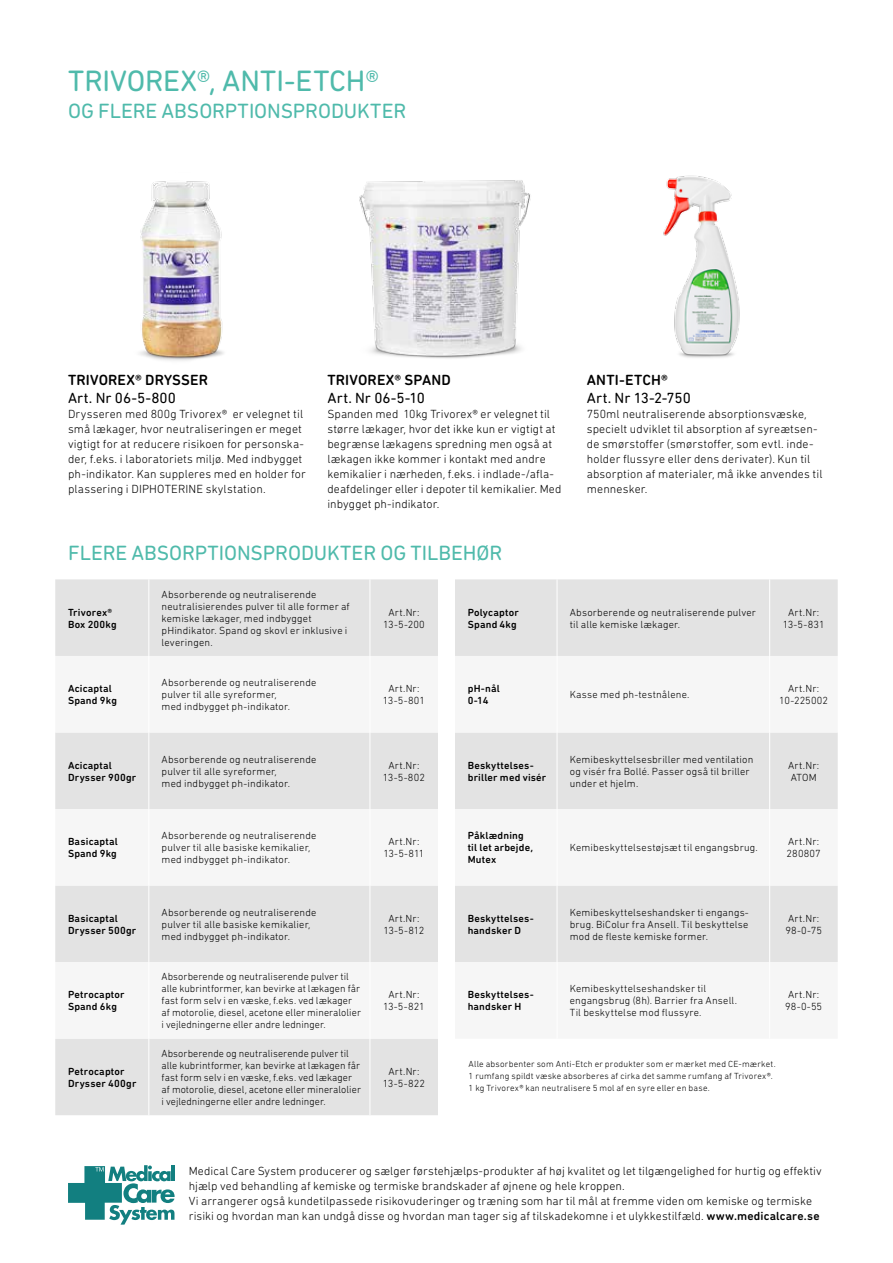
<style>
.page{position:relative;width:893px;height:1263px;background:#fff}
.page>*{position:absolute;margin:0;border:0;box-sizing:border-box;transform-origin:0 0}
.t1{font:30px "DIN Next Rounded LT Pro";color:#4fbaab}
.t2{font:21px "DIN Next Rounded LT Pro";letter-spacing:-.005em;color:#4fbaab}
.t3{font:15px "DIN Next Rounded LT Pro";color:#000}
.t4{font:500 15px "DIN Next Rounded LT Pro";letter-spacing:.01em;color:#000}
.t5{font:300 12px/15px "DIN Next Rounded LT Pro";letter-spacing:.01em;color:#000}
.t6{font:300 10.5px/12px "DIN Next Rounded LT Pro";letter-spacing:.015em;color:#000}
.t7{font:500 10.5px/12px "DIN Next Rounded LT Pro";letter-spacing:.02em;color:#000}
.t8{font:300 9px/12px "DIN Next Rounded LT Pro";letter-spacing:.02em;color:#000}
.s1{font-weight:500}
</style>
<div class="page">
<img style="left:359px;top:180px;width:172px;height:179px">
<img style="left:663px;top:175px;width:77px;height:183px">
<img style="left:140px;top:181px;width:84px;height:180px">
<svg style="left:68px;top:1165px;width:107px;height:59px"></svg>
<div style="left:55px;top:579px;width:383px;height:536px;background:#e3e3e3"></div>
<svg style="left:55px;top:656px;width:383px;height:383px;fill:#f6f6f6"></svg>
<hr style="left:148px;top:579px;width:1px;height:77px;background:#fff">
<hr style="left:370px;top:579px;width:1px;height:77px;background:#fff">
<hr style="left:148px;top:656px;width:1px;height:76px;background:#fff">
<hr style="left:370px;top:656px;width:1px;height:76px;background:#fff">
<hr style="left:148px;top:732px;width:1px;height:77px;background:#fff">
<hr style="left:370px;top:732px;width:1px;height:77px;background:#fff">
<hr style="left:148px;top:809px;width:1px;height:76px;background:#fff">
<hr style="left:370px;top:809px;width:1px;height:76px;background:#fff">
<hr style="left:148px;top:885px;width:1px;height:77px;background:#fff">
<hr style="left:370px;top:885px;width:1px;height:77px;background:#fff">
<hr style="left:148px;top:962px;width:1px;height:77px;background:#fff">
<hr style="left:370px;top:962px;width:1px;height:77px;background:#fff">
<hr style="left:148px;top:1039px;width:1px;height:76px;background:#fff">
<hr style="left:370px;top:1039px;width:1px;height:76px;background:#fff">
<div style="left:455px;top:579px;width:383px;height:77px;background:#e3e3e3"></div>
<svg style="left:455px;top:732px;width:383px;height:230px;fill:#e3e3e3"></svg>
<hr style="left:557px;top:579px;width:1px;height:77px;background:#fff">
<hr style="left:769px;top:579px;width:1px;height:77px;background:#fff">
<hr style="left:557px;top:732px;width:1px;height:77px;background:#fff">
<hr style="left:769px;top:732px;width:1px;height:77px;background:#fff">
<hr style="left:557px;top:809px;width:1px;height:76px;background:#fff">
<hr style="left:769px;top:809px;width:1px;height:76px;background:#fff">
<hr style="left:557px;top:885px;width:1px;height:77px;background:#fff">
<hr style="left:769px;top:885px;width:1px;height:77px;background:#fff">
<h1 class="t1" style="left:68px;top:63px;width:312px">TRIVOREX®, ANTI-ETCH®</h1>
<h2 class="t2" style="left:68px;top:98px;width:340px">OG FLERE ABSORPTIONSPRODUKTER</h2>
<h3 class="t4" style="left:68px;top:372px;width:142px">TRIVOREX® DRYSSER</h3>
<h3 class="t3" style="left:68px;top:390px;width:109px">Art. Nr 06-5-800</h3>
<p class="t5" style="left:68px;top:407px;width:239px">Drysseren med 800g Trivorex® er velegnet til små lækager, hvor neutraliseringen er meget vigtigt for at reducere risikoen for personska&shy;der, f.eks. i laboratoriets miljø. Med indbygget ph-indikator. Kan suppleres med en holder for plassering i DIPHOTERINE skylstation.</p>
<h3 class="t4" style="left:327px;top:372px;width:125px">TRIVOREX® SPAND</h3>
<h3 class="t3" style="left:327px;top:390px;width:99px">Art. Nr 06-5-10</h3>
<p class="t5" style="left:327px;top:407px;width:236px">Spanden med 10kg Trivorex® er velegnet til større lækager, hvor det ikke kun er vigtigt at begrænse lækagens spredning men også at lækagen ikke kommer i kontakt med andre kemikalier i nærheden, f.eks. i indlade-/afla&shy;deafdelinger eller i depoter til kemikalier. Med inbygget ph-indikator.</p>
<h2 class="t2" style="left:68px;top:541px;width:436px">FLERE ABSORPTIONSPRODUKTER OG TILBEHØR</h2>
<h3 class="t4" style="left:587px;top:372px;width:83px">ANTI-ETCH®</h3>
<h3 class="t3" style="left:587px;top:390px;width:105px">Art. Nr 13-2-750</h3>
<p class="t5" style="left:587px;top:407px;width:237px">750ml neutraliserende absorptionsvæske, specielt udviklet til absorption af syreætsen&shy;de smørstoffer (smørstoffer, som evtl. inde&shy;holder flussyre eller dens derivater). Kun til absorption af materialer, må ikke anvendes til mennesker.</p>
<p class="t7" style="left:68px;top:606px;width:50px">Trivorex®<br>Box 200kg</p>
<p class="t6" style="left:162px;top:588px;width:190px">Absorberende og neutraliserende neutralisierendes pulver til alle former af kemiske lækager, med indbygget pHindikator. Spand og skovl er inklusive i leveringen.</p>
<p class="t6" style="left:383px;top:606px;width:43px;text-align:center">Art.Nr:<br>13-5-200</p>
<p class="t7" style="left:68px;top:682px;width:50px">Acicaptal<br>Spand 9kg</p>
<p class="t6" style="left:162px;top:676px;width:156px">Absorberende og neutraliserende pulver til alle syreformer,<br>med indbygget ph-indikator.</p>
<p class="t6" style="left:383px;top:682px;width:44px;text-align:center">Art.Nr:<br>13-5-801</p>
<p class="t7" style="left:68px;top:759px;width:70px">Acicaptal<br>Drysser 900gr</p>
<p class="t6" style="left:162px;top:753px;width:156px">Absorberende og neutraliserende pulver til alle syreformer,<br>med indbygget ph-indikator.</p>
<p class="t6" style="left:383px;top:759px;width:44px;text-align:center">Art.Nr:<br>13-5-802</p>
<p class="t7" style="left:68px;top:836px;width:51px">Basicaptal<br>Spand 9kg</p>
<p class="t6" style="left:162px;top:829px;width:156px">Absorberende og neutraliserende pulver til alle basiske kemikalier, med indbygget ph-indikator.</p>
<p class="t6" style="left:383px;top:836px;width:43px;text-align:center">Art.Nr:<br>13-5-811</p>
<p class="t7" style="left:68px;top:912px;width:70px">Basicaptal<br>Drysser 500gr</p>
<p class="t6" style="left:162px;top:906px;width:156px">Absorberende og neutraliserende pulver til alle basiske kemikalier, med indbygget ph-indikator.</p>
<p class="t6" style="left:383px;top:912px;width:43px;text-align:center">Art.Nr:<br>13-5-812</p>
<p class="t7" style="left:68px;top:989px;width:58px">Petrocaptor<br>Spand 6kg</p>
<p class="t7" style="left:68px;top:1065px;width:70px">Petrocaptor<br>Drysser 400gr</p>
<p class="t6" style="left:162px;top:971px;width:201px">Absorberende og neutraliserende pulver til alle kubrintformer, kan bevirke at lækagen får fast form selv i en væske, f.eks. ved lækager af motorolie, diesel, acetone eller mineralolier i vejledningerne eller andre ledninger.</p>
<p class="t6" style="left:162px;top:1047px;width:201px">Absorberende og neutraliserende pulver til alle kubrintformer, kan bevirke at lækagen får fast form selv i en væske, f.eks. ved lækager af motorolie, diesel, acetone eller mineralolier i vejledningerne eller andre ledninger.</p>
<p class="t6" style="left:383px;top:989px;width:43px;text-align:center">Art.Nr:<br>13-5-821</p>
<p class="t6" style="left:383px;top:1065px;width:44px;text-align:center">Art.Nr:<br>13-5-822</p>
<p class="t7" style="left:468px;top:606px;width:53px">Polycaptor<br>Spand 4kg</p>
<p class="t6" style="left:570px;top:606px;width:188px">Absorberende og neutraliserende pulver til alle kemiske lækager.</p>
<p class="t6" style="left:783px;top:606px;width:43px;text-align:center">Art.Nr:<br>13-5-831</p>
<p class="t7" style="left:468px;top:682px;width:34px">pH-nål<br>0-14</p>
<p class="t6" style="left:570px;top:688px;width:121px">Kasse med ph-testnålene.</p>
<p class="t6" style="left:779px;top:682px;width:50px;text-align:center">Art.Nr:<br>10-225002</p>
<p class="t7" style="left:468px;top:759px;width:80px">Beskyttelses&shy;briller med visér</p>
<p class="t6" style="left:570px;top:753px;width:185px">Kemibeskyttelsesbriller med ventilation og visér fra Bollé. Passer også til briller under et hjelm.</p>
<p class="t6" style="left:788px;top:759px;width:33px">Art.Nr:<br>ATOM</p>
<p class="t7" style="left:468px;top:830px;width:67px">Påklædning til let arbejde,<br>Mutex</p>
<p class="t6" style="left:570px;top:841px;width:190px">Kemibeskyttelsestøjsæt til engangsbrug.</p>
<p class="t6" style="left:786px;top:835px;width:36px">Art.Nr:<br>280807</p>
<p class="t7" style="left:468px;top:912px;width:68px">Beskyttelses&shy;handsker D</p>
<p class="t6" style="left:570px;top:906px;width:181px;text-align:justify">Kemibeskyttelseshandsker ti engangs&shy;brug. BiColur fra Ansell. Til beskyttelse mod de fleste kemiske former.</p>
<p class="t6" style="left:785px;top:912px;width:38px">Art.Nr:<br>98-0-75</p>
<p class="t7" style="left:468px;top:989px;width:68px">Beskyttelses&shy;handsker H</p>
<p class="t6" style="left:570px;top:983px;width:169px">Kemibeskyttelseshandsker til engangsbrug (8h). Barrier fra Ansell.<br>Til beskyttelse mod flussyre.</p>
<p class="t6" style="left:785px;top:989px;width:39px">Art.Nr:<br>98-0-55</p>
<p class="t8" style="left:469px;top:1058px;width:309px">Alle absorbenter som Anti-Etch er produkter som er mærket med CE-mærket.<br>1 rumfang spildt væske absorberes af cirka det samme rumfang af Trivorex®.<br>1 kg Trivorex® kan neutralisere 5 mol af en syre eller en base.</p>
<p class="t5" style="left:189px;top:1163px;width:635px">Medical Care System producerer og sælger førstehjælps-produkter af høj kvalitet og let tilgængelighed for hurtig og effektiv hjælp ved behandling af kemiske og termiske brandskader af øjnene og hele kroppen.<br>Vi arrangerer også kundetilpassede risikovuderinger og træning som har til mål at fremme viden om kemiske og termiske risiki og hvordan man kan undgå disse og hvordan man tager sig af tilskadekomne i et ulykkestilfæld. <span class="s1">www.medicalcare.se</span></p>
</div>
